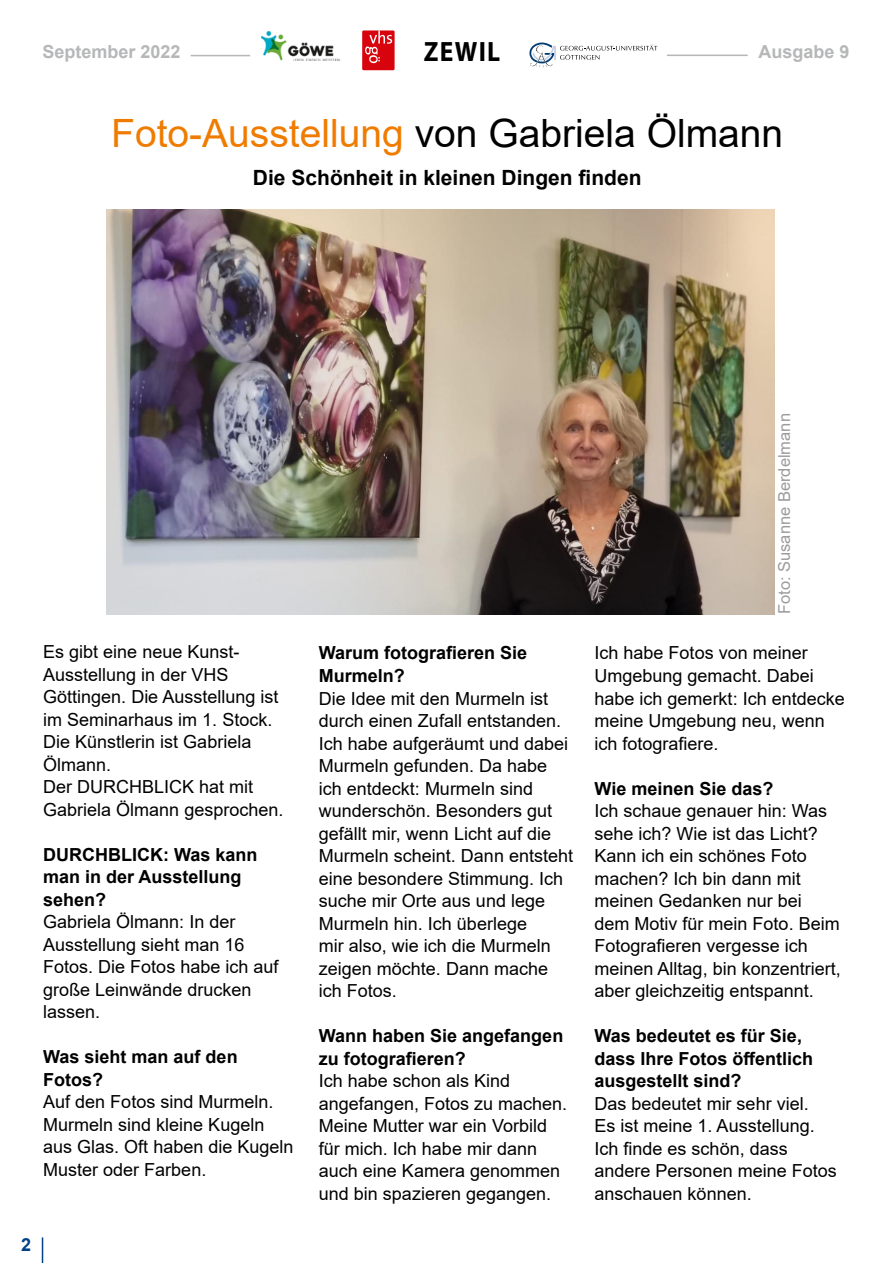
<style>
.page{position:relative;width:893px;height:1263px;background:#fff}
.page>*{position:absolute;margin:0;border:0;box-sizing:border-box;transform-origin:0 0}
.t1{font:39px "Arial";color:#000}
.t2{font:700 28.05px "Myriad Pro";letter-spacing:.05em;color:#000;scale:.91 1}
.t3{font:700 21px "Arial";color:#000}
.t4{font:18px/22.5px "Arial";color:#000}
.t5{font:700 18px/22.5px "Arial";color:#000}
.t6{font:700 18px "Arial";color:#b6b7b8}
.t7{font:700 18px "Arial";color:#004188}
.t8{font:16.5px "Arial";color:#9c9c9d}
.s1{color:#ef7c00}
</style>
<div class="page">
<svg style="left:42px;top:1237px;width:1px;height:26px"></svg>
<img style="left:106px;top:209px;width:668px;height:406px">
<hr style="left:191px;top:55px;width:59px;height:1px;background:#b6b7b8">
<hr style="left:667px;top:55px;width:81px;height:1px;background:#b6b7b8">
<svg style="left:529px;top:42px;width:128px;height:25px"></svg>
<img style="left:261px;top:32px;width:78px;height:29px">
<div style="left:362px;top:31px;width:33px;height:39px;background:#d7040d"></div>
<svg style="left:365px;top:31px;width:27px;height:32px"></svg>
<p class="t6" style="left:43px;top:39px;width:140px">September 2022</p>
<h2 class="t2" style="left:424px;top:33px;width:86px">ZEWIL</h2>
<p class="t6" style="left:758px;top:39px;width:93px">Ausgabe 9</p>
<h1 class="t1" style="left:111px;top:107px;width:673px"><span class="s1">Foto-Ausstellung</span> von Gabriela Ölmann</h1>
<p class="t3" style="left:253px;top:163px;width:390px">Die Schönheit in kleinen Dingen finden</p>
<p class="t4" style="left:43px;top:640px;width:242px">Es gibt eine neue Kunst-<br>Ausstellung in der VHS<br>Göttingen. Die Ausstellung ist im Seminarhaus im 1. Stock.<br>Die Künstlerin ist Gabriela<br>Ölmann.<br>Der DURCHBLICK hat mit<br>Gabriela Ölmann gesprochen.</p>
<p class="t5" style="left:43px;top:843px;width:216px">DURCHBLICK: Was kann man in der Ausstellung sehen?</p>
<p class="t4" style="left:43px;top:910px;width:237px">Gabriela Ölmann: In der<br>Ausstellung sieht man 16<br>Fotos. Die Fotos habe ich auf große Leinwände drucken lassen.</p>
<p class="t5" style="left:43px;top:1046px;width:196px">Was sieht man auf den<br>Fotos?</p>
<p class="t4" style="left:43px;top:1090px;width:252px">Auf den Fotos sind Murmeln.<br>Murmeln sind kleine Kugeln aus Glas. Oft haben die Kugeln<br>Muster oder Farben.</p>
<p class="t7" style="left:21px;top:1231px;width:12px">2</p>
<p class="t5" style="left:319px;top:642px;width:210px">Warum fotografieren Sie<br>Murmeln?</p>
<p class="t4" style="left:319px;top:687px;width:256px">Die Idee mit den Murmeln ist durch einen Zufall entstanden.<br>Ich habe aufgeräumt und dabei<br>Murmeln gefunden. Da habe ich entdeckt: Murmeln sind wunderschön. Besonders gut gefällt mir, wenn Licht auf die<br>Murmeln scheint. Dann entsteht eine besondere Stimmung. Ich suche mir Orte aus und lege<br>Murmeln hin. Ich überlege<br>mir also, wie ich die Murmeln zeigen möchte. Dann mache ich Fotos.</p>
<p class="t5" style="left:319px;top:1025px;width:246px">Wann haben Sie angefangen zu fotografieren?</p>
<p class="t4" style="left:319px;top:1069px;width:250px">Ich habe schon als Kind angefangen, Fotos zu machen.<br>Meine Mutter war ein Vorbild für mich. Ich habe mir dann auch eine Kamera genommen und bin spazieren gegangen.</p>
<p class="t8" style="left:773px;top:614px;width:202px;rotate:-90deg">Foto: Susanne Berdelmann</p>
<p class="t4" style="left:595px;top:642px;width:252px">Ich habe Fotos von meiner<br>Umgebung gemacht. Dabei habe ich gemerkt: Ich entdecke meine Umgebung neu, wenn ich fotografiere.</p>
<p class="t5" style="left:595px;top:777px;width:180px">Wie meinen Sie das?</p>
<p class="t4" style="left:595px;top:799px;width:248px">Ich schaue genauer hin: Was sehe ich? Wie ist das Licht?<br>Kann ich ein schönes Foto machen? Ich bin dann mit meinen Gedanken nur bei dem Motiv für mein Foto. Beim<br>Fotografieren vergesse ich meinen Alltag, bin konzentriert, aber gleichzeitig entspannt.</p>
<p class="t5" style="left:595px;top:1025px;width:220px">Was bedeutet es für Sie, dass Ihre Fotos öffentlich ausgestellt sind?</p>
<p class="t4" style="left:595px;top:1092px;width:244px">Das bedeutet mir sehr viel.<br>Es ist meine 1. Ausstellung.<br>Ich finde es schön, dass andere Personen meine Fotos anschauen können.</p>
</div>
